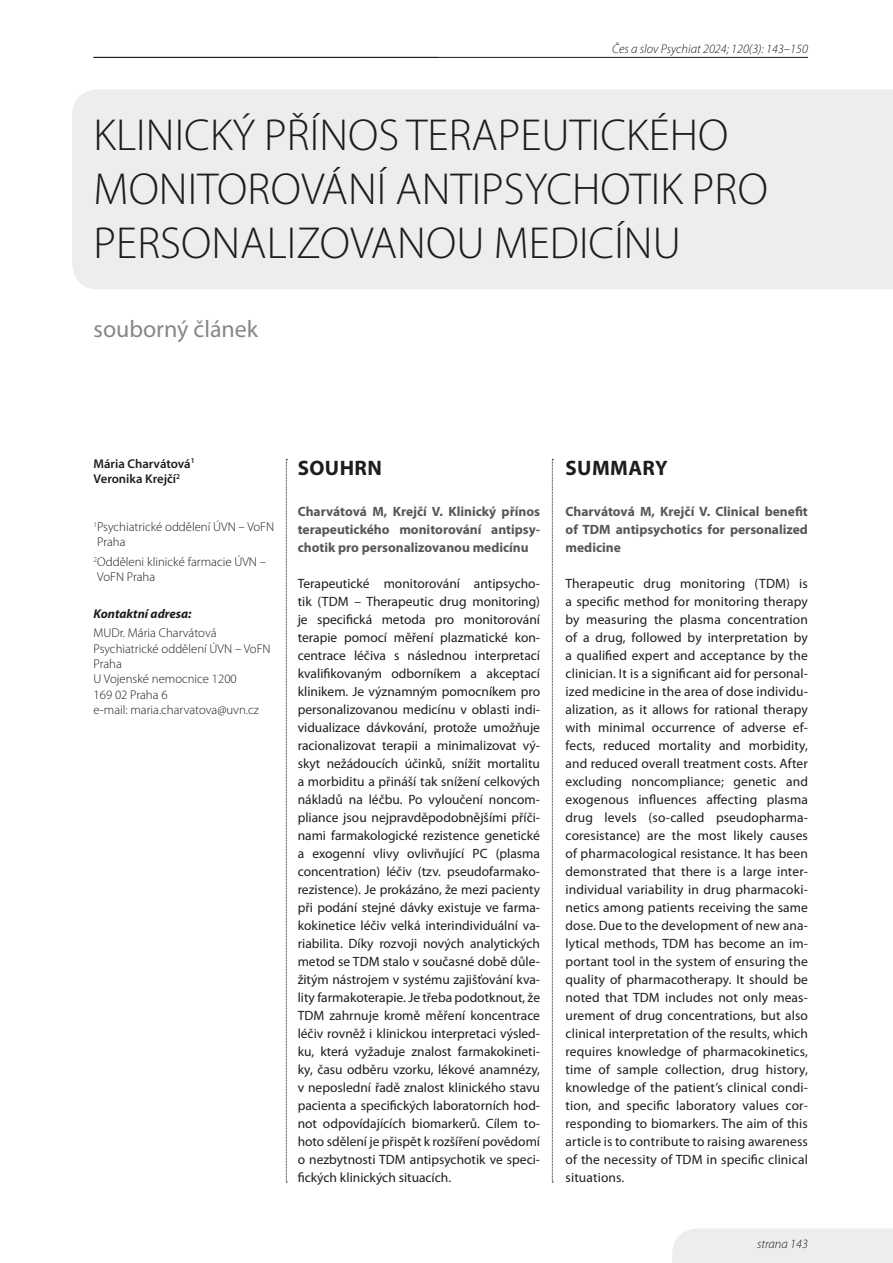
<style>
.page{position:relative;width:893px;height:1263px;background:#fff}
.page>*{position:absolute;margin:0;border:0;box-sizing:border-box;transform-origin:0 0}
.t1{font:300 45px/54px "Myriad Pro";color:#1d1d1b}
.t2{font:24px "Myriad Pro";color:#878787}
.t3{font:700 21px "Myriad Pro";letter-spacing:.02em;color:#1d1d1b}
.t4{font:13.5px/18px "Myriad Pro";letter-spacing:.01em;color:#1d1d1b;text-align:justify}
.t5{font:700 13.5px/18px "Myriad Pro";color:#575756;text-align:justify}
.t6{font:300 12.75px/15.3px "Myriad Pro";color:#1d1d1b}
.t7{font:italic 300 12.75px "Myriad Pro";color:#1d1d1b}
.t8{font:600 12.75px/15.3px "Myriad Pro";color:#1d1d1b}
.t9{font:italic 700 12.75px "Myriad Pro";color:#1d1d1b}
</style>
<div class="page">
<hr style="left:94px;top:57px;width:714px;height:1px;background:#1d1d1b">
<div style="left:672px;top:1228px;width:221px;height:35px;background:#ededed"></div>
<div style="left:72px;top:89px;width:821px;height:200px;background:#ededed"></div>
<svg style="left:286px;top:459px;width:1px;height:724px"></svg>
<svg style="left:552px;top:459px;width:1px;height:724px"></svg>
<p class="t7" style="left:612px;top:42px;width:197px">Čes a slov Psychiat 2024; 120(3): 143–150</p>
<h1 class="t1" style="left:94px;top:109px;width:630px">Klin ický přínos terapeutického mon</h1>
<h1 class="t1" style="left:94px;top:163px;width:670px;text-indent:94px">itorován í ANTI PSYCHOTI K pro personalizovanou</h1>
<h1 class="t1" style="left:494px;top:217px;width:157px">medicínu</h1>
<h2 class="t2" style="left:94px;top:314px;width:166px">souborný článek</h2>
<p class="t8" style="left:94px;top:455px;width:103px">Mária Charvátová<sup>1<br></sup>Veronika Krejčí<sup>2</sup></p>
<p class="t6" style="left:94px;top:519px;width:182px"><sup>1</sup>Psychiatrické oddělení ÚVN – VoFN<br>Praha</p>
<p class="t6" style="left:94px;top:554px;width:174px"><sup>2</sup>Odděleni klinické farmacie ÚVN –<br>VoFN Praha</p>
<p class="t9" style="left:94px;top:605px;width:100px">Kontaktní adresa:</p>
<p class="t6" style="left:94px;top:626px;width:179px">MUDr. Mária Charvátová<br>Psychiatrické oddělení ÚVN – VoFN<br>Praha<br>U Vojenské nemocnice 1200<br>169 02 Praha 6<br>e-mail: maria.charvatova@uvn.cz</p>
<h3 class="t3" style="left:298px;top:454px;width:86px">Souhrn</h3>
<p class="t5" style="left:298px;top:502px;width:244px">Charvátová M, Krejčí V. Klinický přínos terapeutického monitorování antipsy&shy;chotik pro personalizovanou medicínu</p>
<p class="t4" style="left:298px;top:574px;width:244px">Terapeutické monitorování antipsycho&shy;tik (TDM – Therapeutic drug monitoring) je specifická metoda pro monitorování terapie pomocí měření plazmatické kon&shy;centrace léčiva s následnou interpretací kvalifikovaným odborníkem a akceptací klinikem. Je významným pomocníkem pro personalizovanou medicínu v oblasti indi&shy;vidualizace dávkování, protože umožňuje racionalizovat terapii a minimalizovat vý&shy;skyt nežádoucích účinků, snížit mortalitu a morbiditu a přináší tak snížení celkových nákladů na léčbu. Po vyloučení noncom&shy;pliance jsou nejpravděpodobnějšími příči&shy;nami farmakologické rezistence genetické a exogenní vlivy ovlivňující PC (plasma concentration) léčiv (tzv. pseudofarmako&shy;rezistence). Je prokázáno, že mezi pacienty při podání stejné dávky existuje ve farma&shy;kokinetice léčiv velká interindividuální va&shy;riabilita. Díky rozvoji nových analytických metod se TDM stalo v současné době důle&shy;žitým nástrojem v systému zajišťování kva&shy;lity farmakoterapie. Je třeba podotknout, že TDM zahrnuje kromě měření koncentrace léčiv rovněž i klinickou interpretaci výsled&shy;ku, která vyžaduje znalost farmakokineti&shy;ky, času odběru vzorku, lékové anamnézy, v neposlední řadě znalost klinického stavu pacienta a specifických laboratorních hod&shy;not odpovídajících biomarkerů. Cílem to&shy;hoto sdělení je přispět k rozšíření povědomí o nezbytnosti TDM antipsychotik ve speci&shy;fických klinických situacích.</p>
<h3 class="t3" style="left:566px;top:454px;width:104px">Summary</h3>
<p class="t5" style="left:566px;top:502px;width:244px">Charvátová M, Krejčí V. Clinical benefit of TDM antipsychotics for personalized medicine</p>
<p class="t4" style="left:566px;top:574px;width:244px">Therapeutic drug monitoring (TDM) is a specific method for monitoring therapy by measuring the plasma concentration of a drug, followed by interpretation by a qualified expert and acceptance by the clinician. It is a significant aid for personal&shy;ized medicine in the area of dose individu&shy;alization, as it allows for rational therapy with minimal occurrence of adverse ef&shy;fects, reduced mortality and morbidity, and reduced overall treatment costs. After excluding noncompliance; genetic and exogenous influences affecting plasma drug levels (so-called pseudopharma&shy;coresistance) are the most likely causes of pharmacological resistance. It has been demonstrated that there is a large inter&shy;individual variability in drug pharmacoki&shy;netics among patients receiving the same dose. Due to the development of new ana&shy;lytical methods, TDM has become an im&shy;portant tool in the system of ensuring the quality of pharmacotherapy. It should be noted that TDM includes not only meas&shy;urement of drug concentrations, but also clinical interpretation of the results, which requires knowledge of pharmacokinetics, time of sample collection, drug history, knowledge of the patient’s clinical condi&shy;tion, and specific laboratory values cor&shy;responding to biomarkers. The aim of this article is to contribute to raising awareness of the necessity of TDM in specific clinical situations.</p>
<p class="t7" style="left:757px;top:1237px;width:52px">strana 143</p>
</div>
